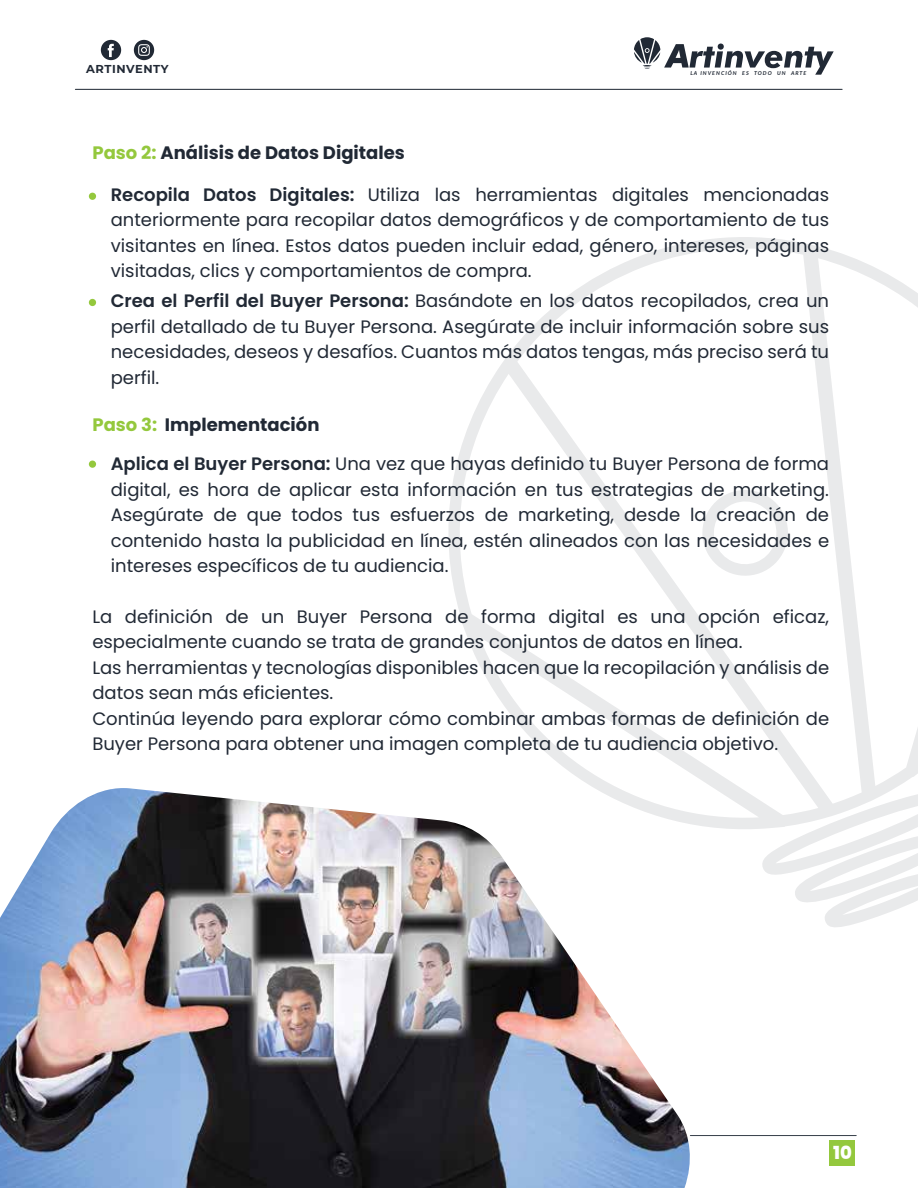
<style>
.page{position:relative;width:918px;height:1188px;background:#fff}
.page>*{position:absolute;margin:0;border:0;box-sizing:border-box;transform-origin:0 0}
.t1{font:18px/25.5px "Poppins";color:#212935;text-align:justify}
.t2{font:700 18px "Poppins";color:#212935}
.t3{font:800 18px "Poppins";color:#fff}
.t4{font:700 11.4px "Montserrat";letter-spacing:.05em;color:#212935}
.t5{font:9.3px "Myriad Pro";color:#231f20}
.t6{font:italic 700 5.4px "Lato";letter-spacing:.185em;color:#212935}
.s1{color:#94c83d}
.s2{font-weight:600}
</style>
<div class="page">
<hr style="left:690px;top:1135px;width:166px;height:1px;background:#353d48">
<img style="left:0;top:788px;width:693px;height:400px">
<svg style="left:448px;top:237px;width:470px;height:602px"></svg>
<svg style="left:697px;top:489px;width:96px;height:88px"></svg>
<svg style="left:760px;top:789px;width:158px;height:138px"></svg>
<div style="left:829px;top:1140px;width:26px;height:26px;background:#94c83d"></div>
<hr style="left:75px;top:89px;width:767px;height:1px;background:#353d48">
<svg style="left:101px;top:40px;width:20px;height:20px"></svg>
<svg style="left:134px;top:40px;width:20px;height:20px"></svg>
<svg style="left:634px;top:37px;width:200px;height:38px"></svg>
<div style="left:89px;top:193px;width:7px;height:7px;background:#94c83d;border-radius:50%"></div>
<div style="left:89px;top:299px;width:7px;height:7px;background:#94c83d;border-radius:50%"></div>
<div style="left:89px;top:461px;width:7px;height:7px;background:#94c83d;border-radius:50%"></div>
<p class="t4" style="left:86px;top:61px;width:84px">ARTINVENTY</p>
<p class="t6" style="left:690px;top:69px;width:118px">LA INVENCIÓN ES TODO UN ARTE</p>
<p class="t5" style="left:84px;top:63px;width:91px">https://artinventy.com/</p>
<p class="t2" style="left:92px;top:142px;width:314px"><span class="s1">Paso 2:</span> Análisis de Datos Digitales</p>
<p class="t1" style="left:111px;top:182px;width:720px"><span class="s2">Recopila Datos Digitales:</span> Utiliza las herramientas digitales mencionadas anteriormente para recopilar datos demográficos y de comportamiento de tus visitantes en línea. Estos datos pueden incluir edad, género, intereses, páginas visitadas, clics y comportamientos de compra.</p>
<p class="t1" style="left:111px;top:288px;width:720px"><span class="s2">Crea el Perfil del Buyer Persona:</span> Basándote en los datos recopilados, crea un perfil detallado de tu Buyer Persona. Asegúrate de incluir información sobre sus necesidades, deseos y desafíos. Cuantos más datos tengas, más preciso será tu perfil.</p>
<p class="t2" style="left:92px;top:414px;width:229px"><span class="s1">Paso 3:</span> Implementación</p>
<p class="t1" style="left:111px;top:451px;width:720px"><span class="s2">Aplica el Buyer Persona:</span> Una vez que hayas definido tu Buyer Persona de forma digital, es hora de aplicar esta información en tus estrategias de marketing.<br>Asegúrate de que todos tus esfuerzos de marketing, desde la creación de contenido hasta la publicidad en línea, estén alineados con las necesidades e intereses específicos de tu audiencia.</p>
<p class="t1" style="left:92px;top:604px;width:738px;text-align:left">La definición de un Buyer Persona de forma digital es una opción eficaz, especialmente cuando se trata de grandes conjuntos de datos en línea.<br>Las herramientas y tecnologías disponibles hacen que la recopilación y análisis de datos sean más eficientes.<br>Continúa leyendo para explorar cómo combinar ambas formas de definición de Buyer Persona para obtener una imagen completa de tu audiencia objetivo.</p>
<p class="t3" style="left:833px;top:1142px;width:20px">10</p>
</div>
